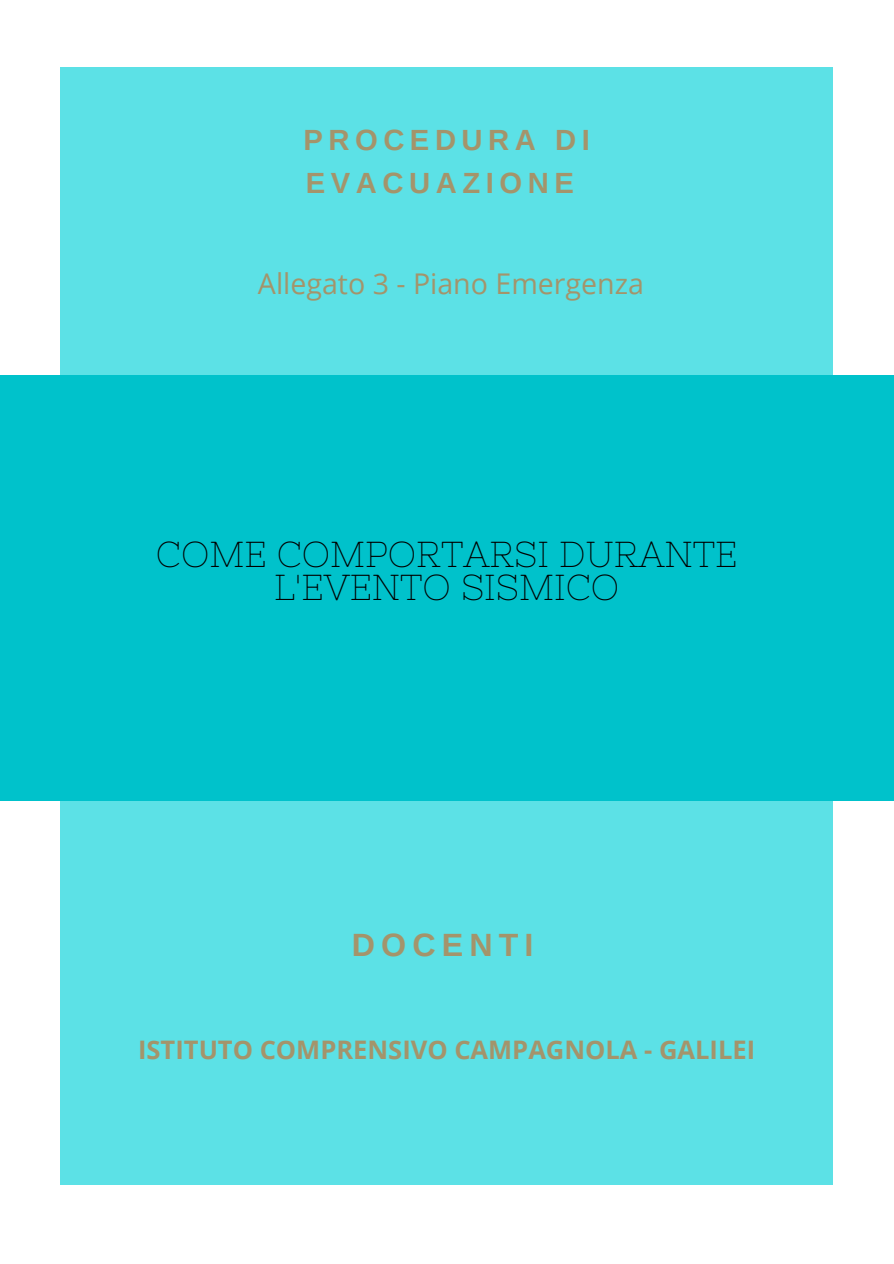
<style>
.page{position:relative;width:894px;height:1264px;background:#fff}
.page>*{position:absolute;margin:0;border:0;box-sizing:border-box;transform-origin:0 0}
.t1{font:36px/32.7px "Nixie One";color:#000;text-align:center}
.t2{font:700 32.25px "Arimo";letter-spacing:.19em;color:#a4946b}
.t3{font:700 29.25px/42.8px "Arimo";letter-spacing:.19em;color:#a4946b}
.t4{font:28.5px "Open Sans";color:#a4946b}
.t5{font:700 25.5px "Open Sans";color:#a4946b}
</style>
<div class="page">
<div style="left:61px;top:67px;width:771px;height:1117px;background:#5ce1e6"></div>
<div style="left:0;top:375px;width:893px;height:425px;background:#00c2cb"></div>
<p class="t3" style="left:303px;top:118px;width:288px">PROCEDURA DI<br>EVACUAZIONE</p>
<p class="t4" style="left:258px;top:264px;width:387px">Allegato 3 - Piano Emergenza</p>
<p class="t1" style="left:156px;top:538px;width:582px">COME COMPORTARSI DURANTE<br>L'EVENTO SISMICO</p>
<p class="t2" style="left:352px;top:926px;width:183px">DOCENTI</p>
<p class="t5" style="left:138px;top:1031px;width:618px">ISTITUTO COMPRENSIVO CAMPAGNOLA - GALILEI</p>
</div>
